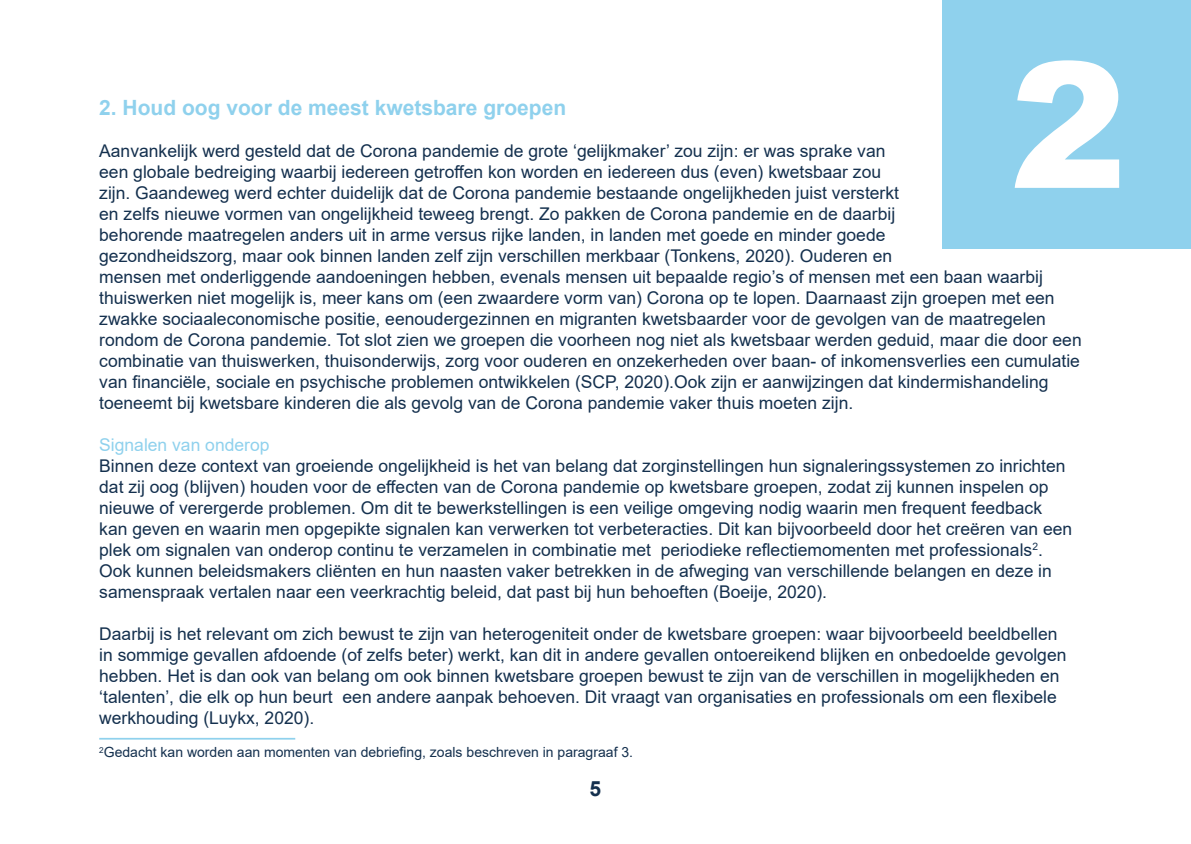
<style>
.page{position:relative;width:1191px;height:844px;background:#fff}
.page>*{position:absolute;margin:0;border:0;box-sizing:border-box;transform-origin:0 0}
.t1{font:700 21px "Arial";color:#8fd1ed}
.t2{font:700 21px "Arial";color:#14304e}
.t3{font:17.5px/21px "Arial";color:#14304e}
.t4{font:17.5px "Arial";color:#8fd1ed}
.t5{font:14px "Arial";color:#14304e}
</style>
<div class="page">
<div style="left:943px;top:0;width:248px;height:248px;background:#8fd1ed"></div>
<svg style="left:1014px;top:60px;width:105px;height:128px"></svg>
<hr style="left:99px;top:737px;width:196px;height:2px;background:#8fd1ed">
<p class="t1" style="left:99px;top:92px;width:468px">2. Houd oog voor de meest kwetsbare groepen</p>
<p class="t3" style="left:99px;top:140px;width:984px">Aanvankelijk werd gesteld dat de Corona pandemie de grote ‘gelijkmaker’ zou zijn: er was sprake van<br>een globale bedreiging waarbij iedereen getroffen kon worden en iedereen dus (even) kwetsbaar zou<br>zijn. Gaandeweg werd echter duidelijk dat de Corona pandemie bestaande ongelijkheden juist versterkt<br>en zelfs nieuwe vormen van ongelijkheid teweeg brengt. Zo pakken de Corona pandemie en de daarbij<br>behorende maatregelen anders uit in arme versus rijke landen, in landen met goede en minder goede<br>gezondheidszorg, maar ook binnen landen zelf zijn verschillen merkbaar (Tonkens, 2020). Ouderen en<br>mensen met onderliggende aandoeningen hebben, evenals mensen uit bepaalde regio’s of mensen met een baan waarbij thuiswerken niet mogelijk is, meer kans om (een zwaardere vorm van) Corona op te lopen. Daarnaast zijn groepen met een zwakke sociaaleconomische positie, eenoudergezinnen en migranten kwetsbaarder voor de gevolgen van de maatregelen rondom de Corona pandemie. Tot slot zien we groepen die voorheen nog niet als kwetsbaar werden geduid, maar die door een combinatie van thuiswerken, thuisonderwijs, zorg voor ouderen en onzekerheden over baan- of inkomensverlies een cumulatie van financiële, sociale en psychische problemen ontwikkelen (SCP, 2020).Ook zijn er aanwijzingen dat kindermishandeling toeneemt bij kwetsbare kinderen die als gevolg van de Corona pandemie vaker thuis moeten zijn.</p>
<p class="t4" style="left:99px;top:432px;width:172px">Signalen van onderop</p>
<p class="t3" style="left:99px;top:455px;width:974px">Binnen deze context van groeiende ongelijkheid is het van belang dat zorginstellingen hun signaleringssystemen zo inrichten dat zij oog (blijven) houden voor de effecten van de Corona pandemie op kwetsbare groepen, zodat zij kunnen inspelen op nieuwe of verergerde problemen. Om dit te bewerkstellingen is een veilige omgeving nodig waarin men frequent feedback kan geven en waarin men opgepikte signalen kan verwerken tot verbeteracties. Dit kan bijvoorbeeld door het creëren van een plek om signalen van onderop continu te verzamelen in combinatie met periodieke reflectiemomenten met professionals<sup>2</sup>.<br>Ook kunnen beleidsmakers cliënten en hun naasten vaker betrekken in de afweging van verschillende belangen en deze in samenspraak vertalen naar een veerkrachtig beleid, dat past bij hun behoeften (Boeije, 2020).</p>
<p class="t3" style="left:99px;top:623px;width:968px">Daarbij is het relevant om zich bewust te zijn van heterogeniteit onder de kwetsbare groepen: waar bijvoorbeeld beeldbellen in sommige gevallen afdoende (of zelfs beter) werkt, kan dit in andere gevallen ontoereikend blijken en onbedoelde gevolgen hebben. Het is dan ook van belang om ook binnen kwetsbare groepen bewust te zijn van de verschillen in mogelijkheden en ‘talenten’, die elk op hun beurt een andere aanpak behoeven. Dit vraagt van organisaties en professionals om een flexibele werkhouding (Luykx, 2020).</p>
<p class="t5" style="left:99px;top:742px;width:535px"><sup>2</sup>Gedacht kan worden aan momenten van debriefing, zoals beschreven in paragraaf 3.</p>
<p class="t2" style="left:589px;top:773px;width:13px">5</p>
</div>
